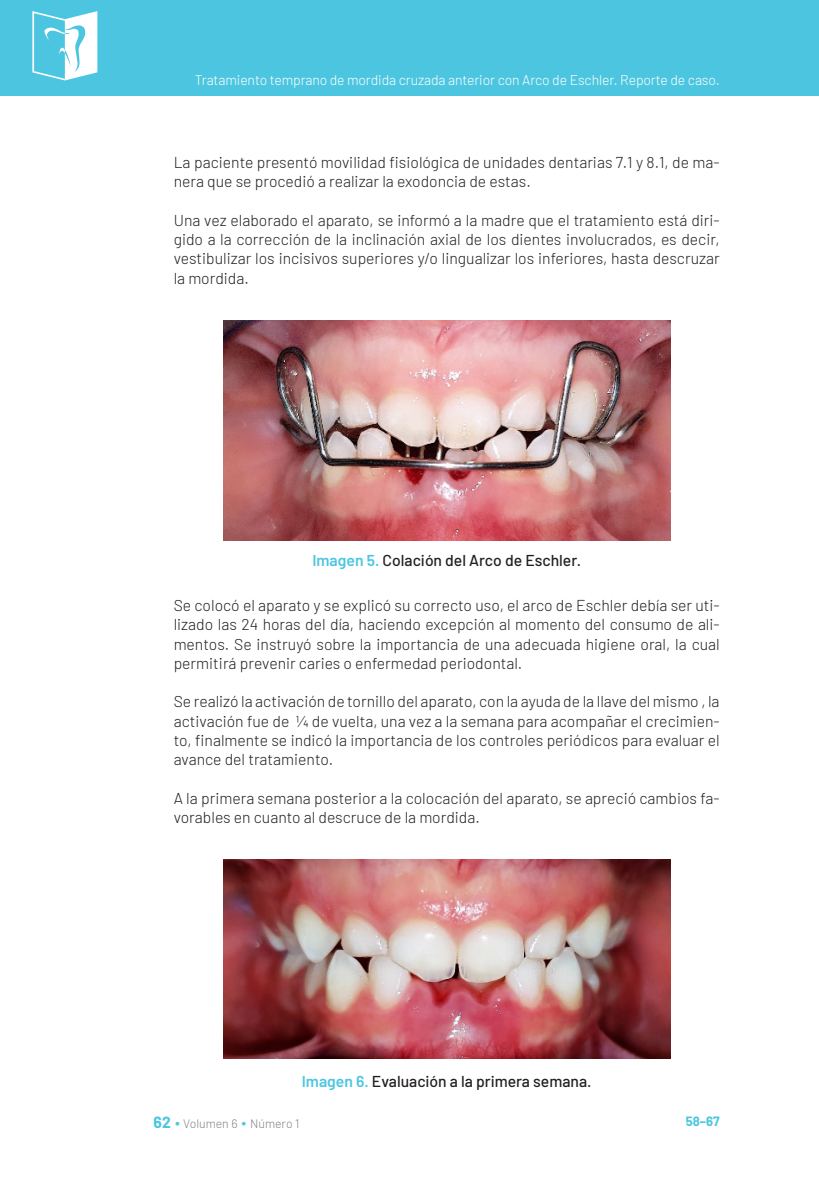
<style>
.page{position:relative;width:819px;height:1191px;background:#fff}
.page>*{position:absolute;margin:0;border:0;box-sizing:border-box;transform-origin:0 0}
.texto{font:300 15.75px/19.2px "Barlow";color:#231f20;text-align:justify}
.pie{font:500 15.75px "Barlow";color:#231f20}
.t1{font:300 14px "Barlow";letter-spacing:-.01em;color:#fff}
.t2{font:700 13.12px "Barlow";color:#4cc6e0}
.t3{font:300 12.25px "Barlow";color:#808285}
.s1{font-weight:600;color:#4cc6e0}
.s2{font-weight:700;font-size:15.75px;color:#4cc6e0}
.s3{font-weight:400;font-size:15.75px;color:#4cc6e0}
</style>
<div class="page">
<div style="left:0;top:0;width:819px;height:96px;background:#4cc6e0"></div>
<svg style="left:32px;top:11px;width:65px;height:69px"></svg>
<img style="left:223px;top:320px;width:447px;height:220px">
<img style="left:223px;top:859px;width:447px;height:199px">
<p class="t1" style="left:195px;top:70px;width:526px">Tratamiento temprano de mordida cruzada anterior con Arco de Eschler. Reporte de caso.</p>
<p class="texto" style="left:174px;top:152px;width:547px">La paciente presentó movilidad fisiológica de unidades dentarias 7.1 y 8.1, de ma&shy;nera que se procedió a realizar la exodoncia de estas.</p>
<p class="texto" style="left:174px;top:209px;width:547px">Una vez elaborado el aparato, se informó a la madre que el tratamiento está diri&shy;gido a la corrección de la inclinación axial de los dientes involucrados, es decir, vestibulizar los incisivos superiores y/o lingualizar los inferiores, hasta descruzar la mordida.</p>
<p class="pie" style="left:312px;top:548px;width:270px"><span class="s1">Imagen 5.</span> Colación del Arco de Eschler.</p>
<p class="texto" style="left:174px;top:594px;width:547px">Se colocó el aparato y se explicó su correcto uso, el arco de Eschler debía ser uti&shy;lizado las 24 horas del día, haciendo excepción al momento del consumo de ali&shy;mentos. Se instruyó sobre la importancia de una adecuada higiene oral, la cual permitirá prevenir caries o enfermedad periodontal.</p>
<p class="texto" style="left:174px;top:691px;width:547px">Se realizó la activación de tornillo del aparato, con la ayuda de la llave del mismo , la activación fue de ¼ de vuelta, una vez a la semana para acompañar el crecimien&shy;to, finalmente se indicó la importancia de los controles periódicos para evaluar el avance del tratamiento.</p>
<p class="texto" style="left:174px;top:787px;width:547px">A la primera semana posterior a la colocación del aparato, se apreció cambios fa&shy;vorables en cuanto al descruce de la mordida.</p>
<p class="pie" style="left:302px;top:1070px;width:291px"><span class="s1">Imagen 6.</span> Evaluación a la primera semana.</p>
<p class="t3" style="left:154px;top:1115px;width:147px"><span class="s2">62</span> <span class="s3">•</span> Volumen 6 <span class="s3">•</span> Número 1</p>
<p class="t2" style="left:685px;top:1111px;width:35px">58–67</p>
</div>
